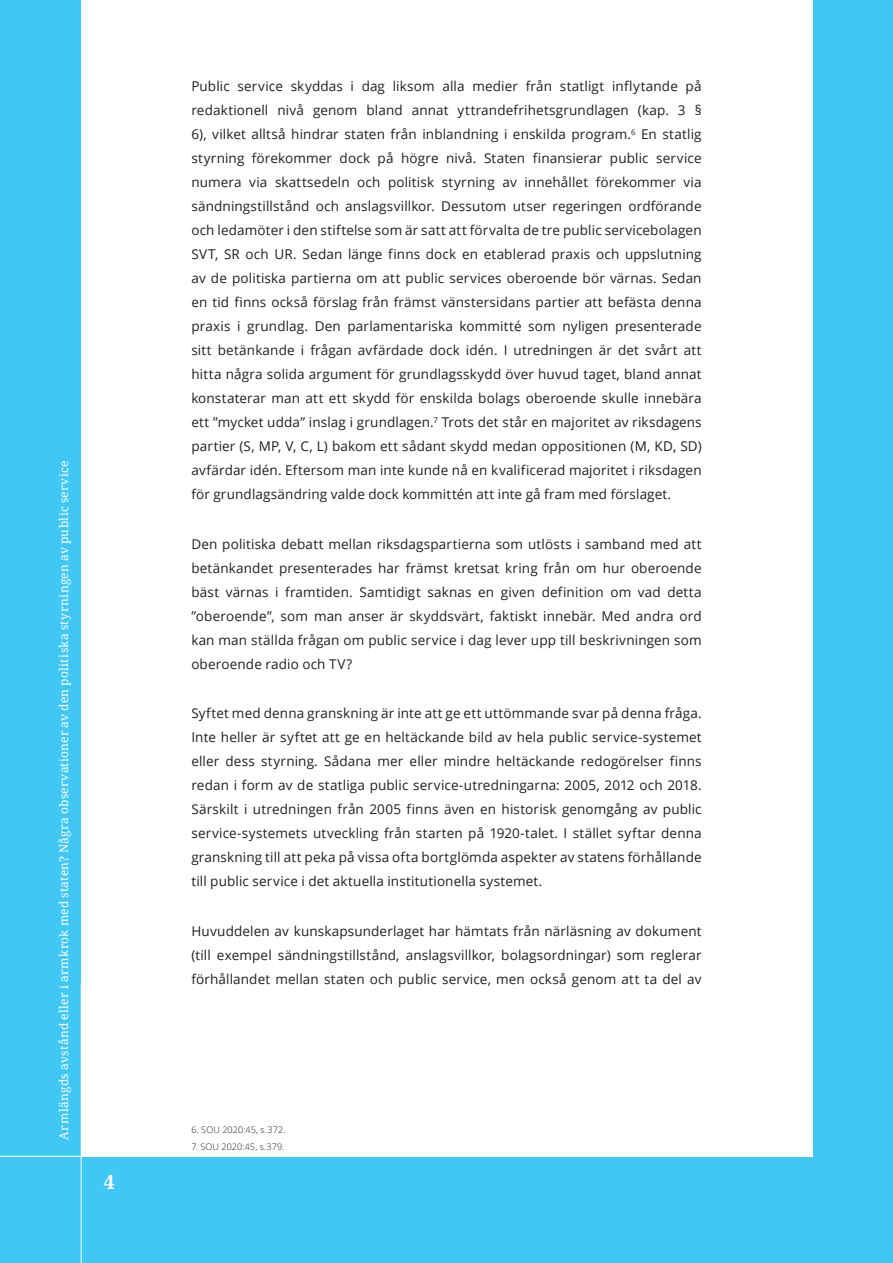
<style>
.page{position:relative;width:893px;height:1263px;background:#40c7f4}
.page>*{position:absolute;margin:0;border:0;box-sizing:border-box;transform-origin:0 0}
.t1{font:700 19.5px "Noto Serif";color:#fff}
.Brödtext{font:13.5px/24px "Open Sans";letter-spacing:.01em;color:#231f20;text-align:justify}
.t2{font:12px "Noto Serif";letter-spacing:.025em;color:#fff}
.Fotnot{font:300 9px "Open Sans";letter-spacing:.015em;color:#231f20}
</style>
<div class="page">
<div style="left:81px;top:0;width:731px;height:1157px;background:#fff"></div>
<hr style="left:81px;top:984px;width:1px;height:279px;background:#fff">
<hr style="left:0;top:1156px;width:115px;height:1px;background:#fff">
<p class="t2" style="left:55px;top:1140px;width:680px;rotate:-90deg">Armlängds avstånd eller i armkrok med staten? Några observationer av den politiska styrningen av public service</p>
<h1 class="t1" style="left:104px;top:1168px;width:12px">4</h1>
<p class="Brödtext" style="left:191px;top:74px;width:512px">Public service skyddas i dag liksom alla medier från statligt inflytande på redaktionell nivå genom bland annat yttrandefrihetsgrundlagen (kap. 3 § 6), vilket alltså hindrar staten från inblandning i enskilda program.<sup>6</sup> En statlig styrning förekommer dock på högre nivå. Staten finansierar public service numera via skattsedeln och politisk styrning av innehållet förekommer via sändningstillstånd och anslagsvillkor. Dessutom utser regeringen ordförande och ledamöter i den stiftelse som är satt att förvalta de tre public servicebolagen SVT, SR och UR. Sedan länge finns dock en etablerad praxis och uppslutning av de politiska partierna om att public services oberoende bör värnas. Sedan en tid finns också förslag från främst vänstersidans partier att befästa denna praxis i grundlag. Den parlamentariska kommitté som nyligen presenterade sitt betänkande i frågan avfärdade dock idén. I utredningen är det svårt att hitta några solida argument för grundlagsskydd över huvud taget, bland annat konstaterar man att ett skydd för enskilda bolags oberoende skulle innebära ett ”mycket udda” inslag i grundlagen.<sup>7</sup> Trots det står en majoritet av riksdagens partier (S, MP, V, C, L) bakom ett sådant skydd medan oppositionen (M, KD, SD) avfärdar idén. Eftersom man inte kunde nå en kvalificerad majoritet i riksdagen för grundlagsändring valde dock kommittén att inte gå fram med förslaget.</p>
<p class="Brödtext" style="left:191px;top:531px;width:512px">Den politiska debatt mellan riksdagspartierna som utlösts i samband med att betänkandet presenterades har främst kretsat kring från om hur oberoende bäst värnas i framtiden. Samtidigt saknas en given definition om vad detta ”oberoende”, som man anser är skyddsvärt, faktiskt innebär. Med andra ord kan man ställda frågan om public service i dag lever upp till beskrivningen som oberoende radio och TV?</p>
<p class="Brödtext" style="left:191px;top:701px;width:512px">Syftet med denna granskning är inte att ge ett uttömmande svar på denna fråga.<br>Inte heller är syftet att ge en heltäckande bild av hela public service-systemet eller dess styrning. Sådana mer eller mindre heltäckande redogörelser finns redan i form av de statliga public service-utredningarna: 2005, 2012 och 2018.<br>Särskilt i utredningen från 2005 finns även en historisk genomgång av public service-systemets utveckling från starten på 1920-talet. I stället syftar denna granskning till att peka på vissa ofta bortglömda aspekter av statens förhållande till public service i det aktuella institutionella systemet.</p>
<p class="Brödtext" style="left:191px;top:918px;width:512px">Huvuddelen av kunskapsunderlaget har hämtats från närläsning av dokument (till exempel sändningstillstånd, anslagsvillkor, bolagsordningar) som reglerar förhållandet mellan staten och public service, men också genom att ta del av</p>
<p class="Fotnot" style="left:191px;top:1124px;width:96px">6. SOU 2020:45, s.372.</p>
<p class="Fotnot" style="left:191px;top:1140px;width:95px">7. SOU 2020:45, s.379.</p>
</div>
